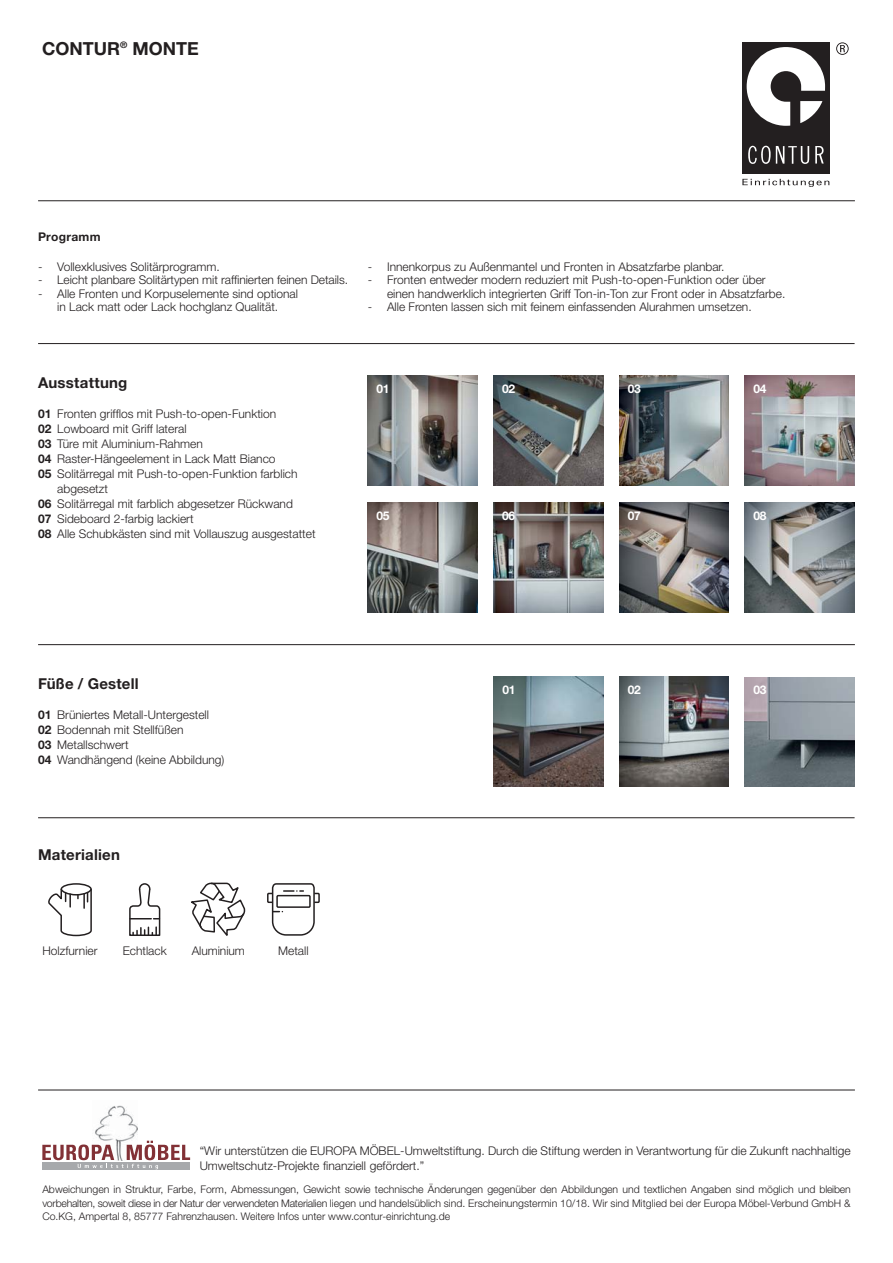
<style>
.page{position:relative;width:893px;height:1263px;background:#fff}
.page>*{position:absolute;margin:0;border:0;box-sizing:border-box;transform-origin:0 0}
.t1{font:700 18px "Helvetica Neue LT Pro";color:#231f20}
.t2{font:700 15px "Helvetica Neue LT Pro";letter-spacing:.015em;color:#231f20}
.t3{font:300 12px/15px "Helvetica Neue LT Pro";color:#231f20}
.t4{font:700 12px "Helvetica Neue LT Pro";letter-spacing:-.01em;color:#fff}
.t5{font:700 12px "Helvetica Neue LT Pro";letter-spacing:.025em;color:#231f20}
.t6{font:300 10.5px/13.5px "Helvetica Neue LT Pro";color:#231f20;text-align:justify}
.s1{font-weight:700}
</style>
<div class="page">
<hr style="left:38px;top:1090px;width:816px;height:1px;background:#231f20">
<img style="left:95px;top:1105px;width:42px;height:36px">
<div style="left:43px;top:1163px;width:147px;height:7px;background:#a7a9ac"></div>
<svg style="left:42px;top:1141px;width:148px;height:28px"></svg>
<svg style="left:742px;top:42px;width:88px;height:144px"></svg>
<svg style="left:742px;top:179px;width:87px;height:8px"></svg>
<div style="left:742px;top:43px;width:87px;height:131px;background:#231f20"></div>
<svg style="left:746px;top:47px;width:79px;height:79px"></svg>
<svg style="left:748px;top:146px;width:61px;height:18px"></svg>
<svg style="left:815px;top:146px;width:8px;height:18px"></svg>
<svg style="left:836px;top:42px;width:12px;height:13px"></svg>
<img style="left:619px;top:375px;width:110px;height:110px">
<img style="left:744px;top:376px;width:110px;height:109px">
<img style="left:744px;top:503px;width:110px;height:109px">
<img style="left:619px;top:503px;width:110px;height:109px">
<hr style="left:38px;top:200px;width:816px;height:1px;background:#231f20">
<hr style="left:38px;top:343px;width:816px;height:1px;background:#231f20">
<hr style="left:38px;top:644px;width:816px;height:1px;background:#231f20">
<hr style="left:38px;top:817px;width:816px;height:1px;background:#231f20">
<img style="left:493px;top:375px;width:110px;height:110px">
<img style="left:368px;top:503px;width:109px;height:109px">
<img style="left:368px;top:376px;width:109px;height:109px">
<img style="left:493px;top:503px;width:110px;height:109px">
<img style="left:619px;top:677px;width:110px;height:109px">
<img style="left:494px;top:677px;width:109px;height:109px">
<img style="left:744px;top:677px;width:110px;height:110px">
<svg style="left:48px;top:883px;width:44px;height:54px"></svg>
<svg style="left:129px;top:883px;width:32px;height:53px"></svg>
<hr style="left:130px;top:918px;width:21px;height:2px;background:#231f20">
<svg style="left:267px;top:883px;width:53px;height:53px"></svg>
<svg style="left:191px;top:882px;width:55px;height:54px"></svg>
<h1 class="t1" style="left:42px;top:43px;width:158px">CONTUR<sup>®</sup> MONTE</h1>
<p class="t5" style="left:38px;top:232px;width:64px">Programm</p>
<p class="t3" style="left:38px;top:260px;width:183px">- Vollexklusives Solitärprogramm.</p>
<p class="t3" style="left:38px;top:274px;width:311px">- Leicht planbare Solitärtypen mit raffinierten feinen Details.</p>
<p class="t3" style="left:38px;top:288px;width:261px;line-height:13.5px;text-align:center">- Alle Fronten und Korpuselemente sind optional in Lack matt oder Lack hochglanz Qualität.</p>
<p class="t3" style="left:368px;top:260px;width:358px">- Innenkorpus zu Außenmantel und Fronten in Absatzfarbe planbar.</p>
<p class="t3" style="left:387px;top:274px;width:400px;line-height:13.5px;text-indent:-19px">- Fronten entweder modern reduziert mit Push-to-open-Funktion oder über einen handwerklich integrierten Griff Ton-in-Ton zur Front oder in Absatzfarbe.</p>
<p class="t3" style="left:368px;top:301px;width:385px">- Alle Fronten lassen sich mit feinem einfassenden Alurahmen umsetzen.</p>
<p class="t2" style="left:38px;top:377px;width:91px">Ausstattung</p>
<p class="t3" style="left:38px;top:407px;width:240px"><span class="s1">01</span> Fronten grifflos mit Push-to-open-Funktion</p>
<p class="t3" style="left:38px;top:422px;width:150px"><span class="s1">02</span> Lowboard mit Griff lateral</p>
<p class="t3" style="left:38px;top:437px;width:166px"><span class="s1">03</span> Türe mit Aluminium-Rahmen</p>
<p class="t3" style="left:38px;top:452px;width:239px"><span class="s1">04</span> Raster-Hängeelement in Lack Matt Bianco</p>
<p class="t3" style="left:38px;top:467px;width:261px"><span class="s1">05</span> Solitärregal mit Push-to-open-Funktion farblich</p>
<p class="t3" style="left:57px;top:482px;width:52px">abgesetzt</p>
<p class="t3" style="left:38px;top:497px;width:256px"><span class="s1">06</span> Solitärregal mit farblich abgesetzer Rückwand</p>
<p class="t3" style="left:38px;top:512px;width:157px"><span class="s1">07</span> Sideboard 2-farbig lackiert</p>
<p class="t3" style="left:38px;top:527px;width:279px"><span class="s1">08</span> Alle Schubkästen sind mit Vollauszug ausgestattet</p>
<p class="t4" style="left:376px;top:384px;width:15px">01</p>
<p class="t4" style="left:502px;top:384px;width:15px">02</p>
<p class="t4" style="left:627px;top:384px;width:15px">03</p>
<p class="t4" style="left:753px;top:384px;width:15px">04</p>
<p class="t4" style="left:502px;top:511px;width:15px">06</p>
<p class="t4" style="left:627px;top:511px;width:15px">07</p>
<p class="t4" style="left:376px;top:511px;width:15px">05</p>
<p class="t4" style="left:753px;top:511px;width:15px">08</p>
<p class="t2" style="left:38px;top:678px;width:102px">Füße / Gestell</p>
<p class="t3" style="left:38px;top:708px;width:188px"><span class="s1">01</span> Brüniertes Metall-Untergestell<br><span class="s1">02</span> Bodennah mit Stellfüßen<br><span class="s1">03</span> Metallschwert<br><span class="s1">04</span> Wandhängend (keine Abbildung)</p>
<p class="t2" style="left:38px;top:850px;width:83px">Materialien</p>
<p class="t3" style="left:42px;top:944px;width:57px">Holzfurnier</p>
<p class="t3" style="left:123px;top:944px;width:46px">Echtlack</p>
<p class="t3" style="left:278px;top:944px;width:32px">Metall</p>
<p class="t3" style="left:192px;top:944px;width:55px">Aluminium</p>
<p class="t4" style="left:502px;top:685px;width:15px">01</p>
<p class="t4" style="left:627px;top:685px;width:15px">02</p>
<p class="t4" style="left:753px;top:685px;width:15px">03</p>
<p class="t3" style="left:200px;top:1144px;width:652px">“Wir unterstützen die EUROPA MÖBEL-Umweltstiftung. Durch die Stiftung werden in Verantwortung für die Zukunft nachhaltige<br>Umweltschutz-Projekte finanziell gefördert.”</p>
<p class="t6" style="left:42px;top:1184px;width:809px">Abweichungen in Struktur, Farbe, Form, Abmessungen, Gewicht sowie technische Änderungen gegenüber den Abbildungen und textlichen Angaben sind möglich und bleiben vorbehalten, soweit diese in der Natur der verwendeten Materialien liegen und handelsüblich sind. Erscheinungstermin 10/18. Wir sind Mitglied bei der Europa Möbel-Verbund GmbH &amp; Co.KG, Ampertal 8, 85777 Fahrenzhausen. Weitere Infos unter www.contur-einrichtung.de</p>
</div>
